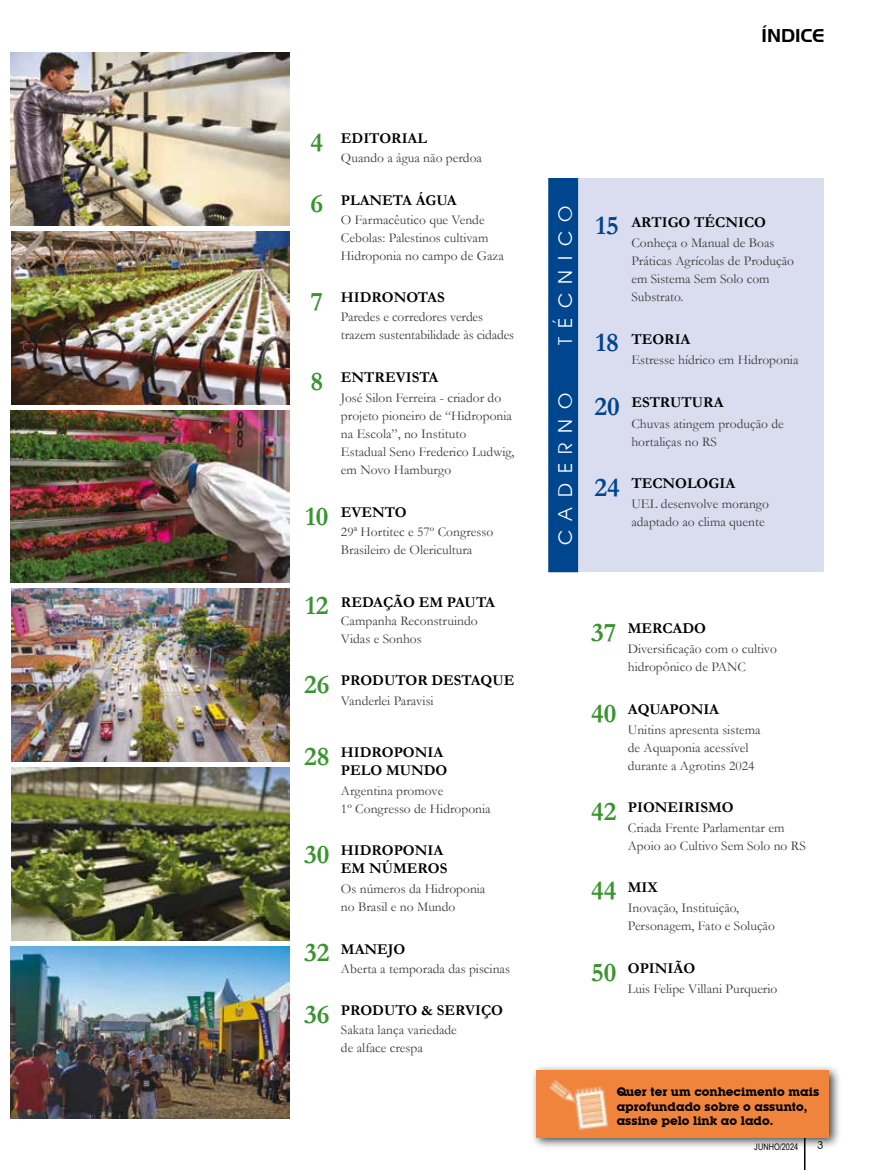
<style>
.page{position:relative;width:872px;height:1170px;background:#fff}
.page>*{position:absolute;margin:0;border:0;box-sizing:border-box;transform-origin:0 0}
.t1{font:700 27px "Garamond";color:#399430}
.t2{font:700 27px "Garamond";color:#00468e}
.t3{font:100 21px "Avant Garde";letter-spacing:.44em;color:#fff}
.t4{font:18px "Aero Regular SWFTE";color:#000}
.t5{font:18px "Minion Pro";color:#fff}
.t6{font:700 15px/18px "Garamond";color:#000}
.t7{font:13.5px/18px "Garamond";color:#3c3c3b}
.t8{font:700 12px/14.5px "Lubalin Graph IT Cby BT";color:#000}
.t9{font:100 12px "Avant Garde";color:#000}
.t10{font:9px "Arial Narrow";color:#000}
</style>
<div class="page">
<hr style="left:804px;top:1136px;width:1px;height:33px;background:#000">
<img style="left:12px;top:231px;width:277px;height:173px">
<img style="left:12px;top:588px;width:277px;height:173px">
<img style="left:11px;top:53px;width:278px;height:173px">
<img style="left:11px;top:767px;width:278px;height:173px">
<img style="left:11px;top:410px;width:278px;height:172px">
<img style="left:11px;top:946px;width:278px;height:172px">
<div style="left:577px;top:179px;width:246px;height:393px;background:#daddef"></div>
<div style="left:549px;top:179px;width:28px;height:392px;background:#00468e"></div>
<div style="left:548px;top:178px;width:30px;height:394px;border:2px solid #00468e"></div>
<div style="left:530px;top:1064px;width:311px;height:85px;background:#000;opacity:.75"></div>
<div style="left:536px;top:1070px;width:293px;height:67px;background:#f1843d"></div>
<img style="left:549px;top:1080px;width:60px;height:50px">
<h3 class="t4" style="left:761px;top:25px;width:64px">ÍNDICE</h3>
<h1 class="t1" style="left:310px;top:124px;width:14px">4</h1>
<p class="t6" style="left:341px;top:129px;width:87px">EDITORIAL</p>
<p class="t7" style="left:341px;top:148px;width:143px">Quando a água não perdoa</p>
<h1 class="t1" style="left:310px;top:185px;width:14px">6</h1>
<h1 class="t1" style="left:310px;top:283px;width:14px">7</h1>
<p class="t6" style="left:341px;top:191px;width:117px">PLANETA ÁGUA</p>
<p class="t7" style="left:341px;top:210px;width:164px">O Farmacêutico que Vende<br>Cebolas: Palestinos cultivam<br>Hidroponia no campo de Gaza</p>
<p class="t6" style="left:341px;top:288px;width:105px">HIDRONOTAS</p>
<p class="t7" style="left:341px;top:307px;width:175px">Paredes e corredores verdes trazem sustentabilidade às cidades</p>
<h2 class="t3" style="left:557px;top:345px;width:142px;rotate:-90deg">TECNICO</h2>
<h3 class="t5" style="left:547px;top:326px;width:9px;rotate:-90deg">´</h3>
<h1 class="t2" style="left:595px;top:207px;width:25px">15</h1>
<h1 class="t2" style="left:595px;top:324px;width:25px">18</h1>
<p class="t6" style="left:631px;top:213px;width:136px">ARTIGO TÉCNICO</p>
<p class="t7" style="left:631px;top:233px;width:164px">Conheça o Manual de Boas<br>Práticas Agrícolas de Produção em Sistema Sem Solo com<br>Substrato.</p>
<p class="t6" style="left:631px;top:330px;width:61px">TEORIA</p>
<p class="t7" style="left:631px;top:350px;width:169px">Estresse hídrico em Hidroponia</p>
<h1 class="t1" style="left:310px;top:363px;width:14px">8</h1>
<h1 class="t1" style="left:305px;top:497px;width:25px">10</h1>
<p class="t6" style="left:341px;top:368px;width:99px">ENTREVISTA</p>
<p class="t7" style="left:341px;top:388px;width:175px">José Silon Ferreira - criador do projeto pioneiro de “Hidroponia na Escola”, no Instituto<br>Estadual Seno Frederico Ludwig, em Novo Hamburgo</p>
<p class="t6" style="left:341px;top:503px;width:67px">EVENTO</p>
<p class="t7" style="left:341px;top:522px;width:154px">29ª Hortitec e 57º Congresso<br>Brasileiro de Olericultura</p>
<h2 class="t3" style="left:557px;top:545px;width:154px;rotate:-90deg">CADERNO</h2>
<h1 class="t2" style="left:594px;top:388px;width:27px">20</h1>
<h1 class="t2" style="left:594px;top:469px;width:27px">24</h1>
<p class="t6" style="left:631px;top:393px;width:94px">ESTRUTURA</p>
<p class="t7" style="left:631px;top:414px;width:154px">Chuvas atingem produção de hortaliças no RS</p>
<p class="t6" style="left:631px;top:474px;width:105px">TECNOLOGIA</p>
<p class="t7" style="left:631px;top:494px;width:139px">UEL desenvolve morango adaptado ao clima quente</p>
<h1 class="t1" style="left:305px;top:587px;width:25px">12</h1>
<p class="t6" style="left:341px;top:592px;width:156px">REDAÇÃO EM PAUTA</p>
<p class="t7" style="left:341px;top:611px;width:138px">Campanha Reconstruindo<br>Vidas e Sonhos</p>
<h1 class="t1" style="left:304px;top:666px;width:27px">26</h1>
<p class="t6" style="left:341px;top:671px;width:175px">PRODUTOR DESTAQUE</p>
<p class="t7" style="left:341px;top:691px;width:94px">Vanderlei Paravisi</p>
<h1 class="t1" style="left:304px;top:738px;width:27px">28</h1>
<h1 class="t1" style="left:304px;top:835px;width:27px">30</h1>
<p class="t6" style="left:341px;top:743px;width:108px">HIDROPONIA<br>PELO MUNDO</p>
<p class="t7" style="left:341px;top:781px;width:151px">Argentina promove<br>1º Congresso de Hidroponia</p>
<p class="t6" style="left:341px;top:841px;width:108px">HIDROPONIA<br>EM NÚMEROS</p>
<p class="t7" style="left:341px;top:879px;width:146px">Os números da Hidroponia no Brasil e no Mundo</p>
<h1 class="t1" style="left:591px;top:614px;width:27px">37</h1>
<p class="t6" style="left:628px;top:619px;width:80px">MERCADO</p>
<p class="t7" style="left:628px;top:639px;width:151px">Diversificação com o cultivo hidropônico de PANC</p>
<h1 class="t1" style="left:591px;top:695px;width:27px">40</h1>
<p class="t6" style="left:628px;top:700px;width:93px">AQUAPONIA</p>
<p class="t7" style="left:628px;top:720px;width:134px">Unitins apresenta sistema de Aquaponia acessível durante a Agrotins 2024</p>
<h1 class="t1" style="left:591px;top:793px;width:27px">42</h1>
<p class="t6" style="left:628px;top:798px;width:107px">PIONEIRISMO</p>
<p class="t7" style="left:628px;top:818px;width:179px">Criada Frente Parlamentar em<br>Apoio ao Cultivo Sem Solo no RS</p>
<h1 class="t1" style="left:591px;top:872px;width:27px">44</h1>
<p class="t6" style="left:628px;top:877px;width:32px">MIX</p>
<p class="t7" style="left:628px;top:898px;width:149px">Inovação, Instituição,<br>Personagem, Fato e Solução</p>
<h1 class="t1" style="left:304px;top:934px;width:27px">32</h1>
<p class="t6" style="left:341px;top:939px;width:66px">MANEJO</p>
<p class="t7" style="left:341px;top:959px;width:170px">Aberta a temporada das piscinas</p>
<h1 class="t1" style="left:591px;top:953px;width:27px">50</h1>
<p class="t6" style="left:628px;top:959px;width:69px">OPINIÃO</p>
<p class="t7" style="left:628px;top:979px;width:151px">Luis Felipe Villani Purquerio</p>
<h1 class="t1" style="left:304px;top:995px;width:27px">36</h1>
<p class="t6" style="left:341px;top:1000px;width:164px">PRODUTO &amp; SERVIÇO</p>
<p class="t7" style="left:341px;top:1020px;width:117px">Sakata lança variedade de alface crespa</p>
<p class="t8" style="left:616px;top:1084px;width:204px">Quer ter um conhecimento mais aprofundado sobre o assunto, assine pelo link ao lado.</p>
<p class="t10" style="left:754px;top:1140px;width:45px">JUNHO/2024</p>
<p class="t9" style="left:817px;top:1140px;width:7px">3</p>
</div>
